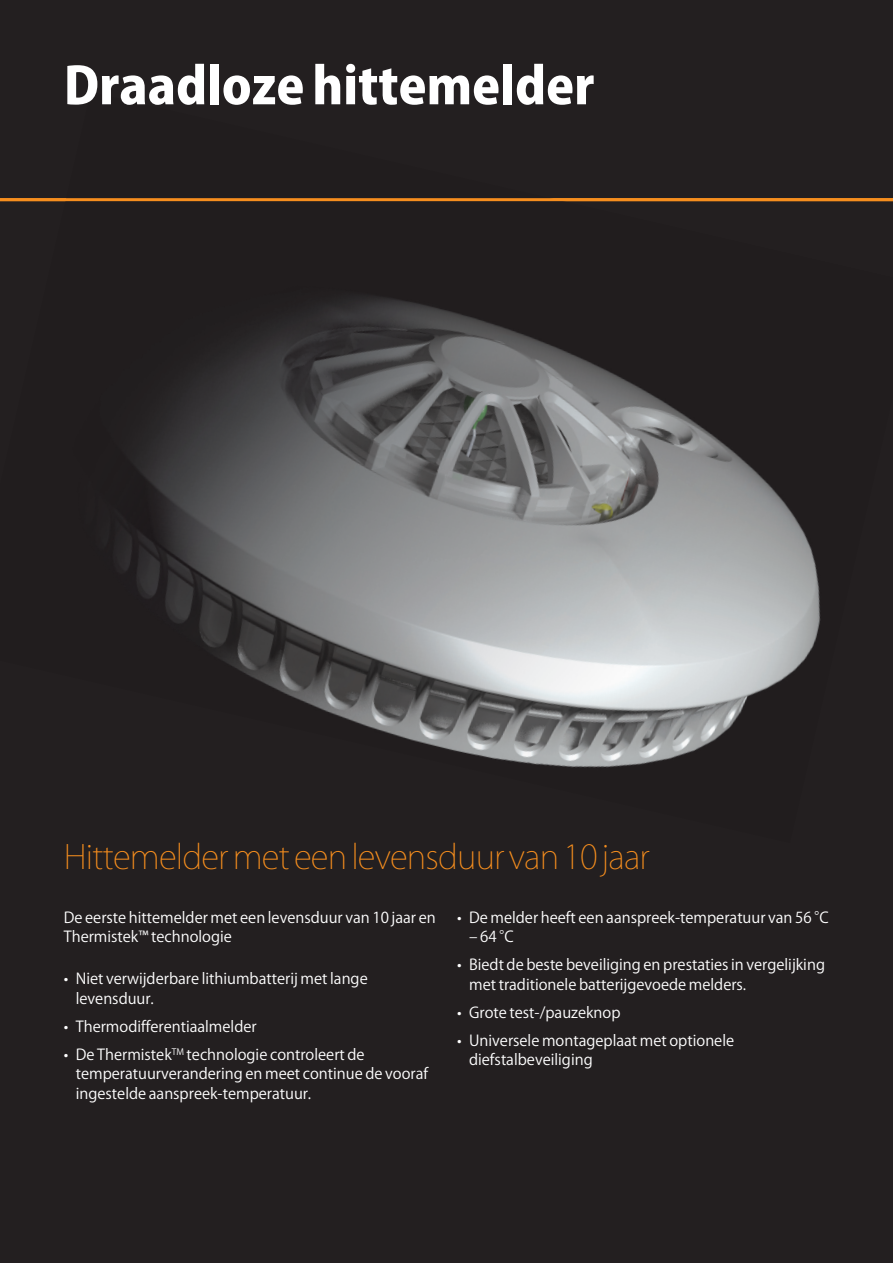
<style>
.page{position:relative;width:893px;height:1263px;background:#231f20}
.page>*{position:absolute;margin:0;border:0;box-sizing:border-box;transform-origin:0 0}
.t1{font:800 50.25px "Koz Go Pro";color:#fff}
.t2{font:200 33px "Koz Go Pro";letter-spacing:-.025em;color:#f68e1e}
.t3{font:15px/19.5px "Koz Go Pro";color:#fff}
</style>
<div class="page">
<img style="left:0;top:201px;width:893px;height:567px">
<hr style="left:0;top:198px;width:893px;height:3px;background:#f68e1e">
<p class="t1" style="left:64px;top:53px;width:532px">Draadloze hittemelder</p>
<p class="t2" style="left:64px;top:835px;width:588px">Hittemelder met een levensduur van 10 jaar</p>
<p class="t3" style="left:457px;top:908px;width:373px">• De melder heeft een aanspreek-temperatuur van 56°C</p>
<p class="t3" style="left:469px;top:927px;width:46px">– 64°C</p>
<p class="t3" style="left:469px;top:955px;width:357px;text-indent:-12px">• Biedt de beste beveiliging en prestaties in vergelijking met traditionele batterijgevoede melders.</p>
<p class="t3" style="left:457px;top:1003px;width:165px">• Grote test-/pauzeknop</p>
<p class="t3" style="left:469px;top:1031px;width:267px;text-indent:-12px">• Universele montageplaat met optionele diefstalbeveiliging</p>
<p class="t3" style="left:64px;top:908px;width:373px">De eerste hittemelder met een levensduur van 10 jaar en</p>
<p class="t3" style="left:64px;top:927px;width:170px">Thermistek™ technologie</p>
<p class="t3" style="left:76px;top:969px;width:293px;text-indent:-12px">• Niet verwijderbare lithiumbatterij met lange levensduur.</p>
<p class="t3" style="left:64px;top:1017px;width:194px">• Thermodifferentiaalmelder</p>
<p class="t3" style="left:76px;top:1045px;width:354px;text-indent:-12px">• De Thermistek<sup>TM</sup> technologie controleert de temperatuurverandering en meet continue de vooraf ingestelde aanspreek-temperatuur.</p>
</div>
